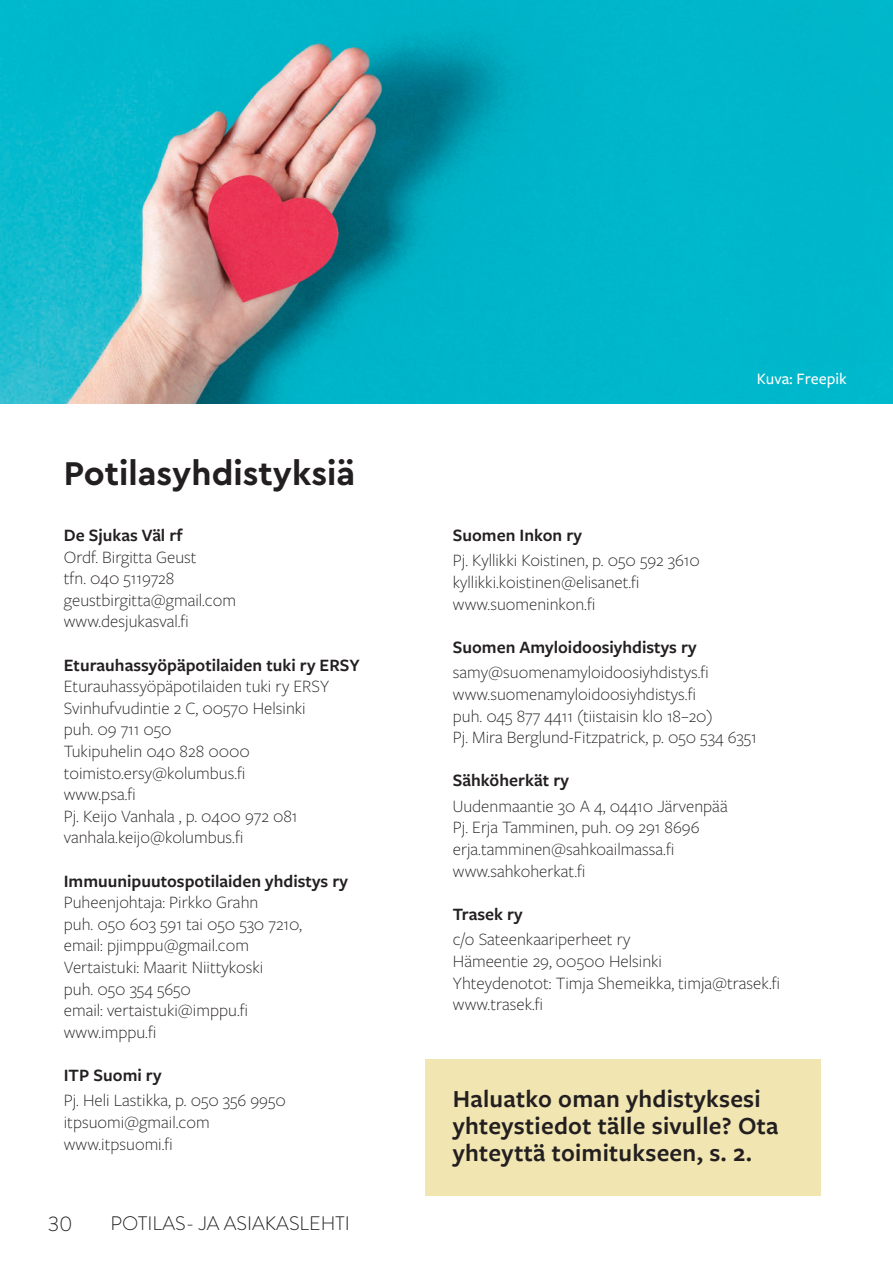
<style>
.page{position:relative;width:893px;height:1263px;background:#fff}
.page>*{position:absolute;margin:0;border:0;box-sizing:border-box;transform-origin:0 0}
.t1{font:700 34.5px "Cera Pro";color:#231f20}
.t2{font:600 25.5px/27px "Freight Sans Pro";letter-spacing:.01em;color:#231f20}
.t3{font:300 21px "Brandon Grotesque";color:#231f20}
.t4{font:300 19.5px "Brandon Grotesque";color:#231f20}
.t5{font:300 18px/21.6px "Freight Sans Pro";color:#231f20}
.t6{font:600 18px "Freight Sans Pro";color:#231f20}
.t7{font:500 16.5px "Freight Sans Pro";color:#fff}
</style>
<div class="page">
<img style="left:0;top:0;width:893px;height:404px">
<div style="left:425px;top:1059px;width:395px;height:137px;background:#f1e5b1"></div>
<h1 class="t1" style="left:64px;top:458px;width:293px">Potilasyhdistyksiä</h1>
<p class="t6" style="left:64px;top:528px;width:120px">De Sjukas Väl rf</p>
<p class="t5" style="left:64px;top:548px;width:174px">Ordf. Birgitta Geust<br>tfn. 040 5119728 geustbirgitta@gmail.com www.desjukasval.fi</p>
<p class="t6" style="left:64px;top:658px;width:298px">Eturauhassyöpäpotilaiden tuki ry ERSY</p>
<p class="t5" style="left:64px;top:677px;width:267px">Eturauhassyöpäpotilaiden tuki ry ERSY<br>Svinhufvudintie 2 C, 00570 Helsinki puh. 09 711 050<br>Tukipuhelin 040 828 0000 toimisto.ersy@kolumbus.fi<br>www.psa.fi<br>Pj. Keijo Vanhala , p. 0400 972 081 vanhala.keijo@kolumbus.fi</p>
<p class="t6" style="left:64px;top:874px;width:286px">Immuunipuutospotilaiden yhdistys ry</p>
<p class="t5" style="left:64px;top:893px;width:240px">Puheenjohtaja: Pirkko Grahn<br>puh. 050 603 591 tai 050 530 7210, email: pjimppu@gmail.com<br>Vertaistuki: Maarit Niittykoski<br>puh. 050 354 5650<br>email: vertaistuki@imppu.fi www.imppu.fi</p>
<p class="t6" style="left:64px;top:1068px;width:99px">ITP Suomi ry</p>
<p class="t5" style="left:64px;top:1091px;width:224px">Pj. Heli Lastikka, p. 050 356 9950 itpsuomi@gmail.com www.itpsuomi.fi</p>
<p class="t3" style="left:48px;top:1211px;width:26px">30</p>
<p class="t4" style="left:111px;top:1212px;width:241px">POTILAS- JA ASIAKASLEHTI</p>
<p class="t7" style="left:757px;top:372px;width:91px">Kuva: Freepik</p>
<p class="t6" style="left:453px;top:528px;width:131px">Suomen Inkon ry</p>
<p class="t5" style="left:453px;top:551px;width:249px">Pj. Kyllikki Koistinen, p. 050 592 3610 kyllikki.koistinen@elisanet.fi www.suomeninkon.fi</p>
<p class="t6" style="left:453px;top:640px;width:245px">Suomen Amyloidoosiyhdistys ry</p>
<p class="t5" style="left:453px;top:663px;width:305px">samy@suomenamyloidoosiyhdistys.fi www.suomenamyloidoosiyhdistys.fi<br>puh. 045 877 4411 (tiistaisin klo 18–20)<br>Pj. Mira Berglund-Fitzpatrick, p. 050 534 6351</p>
<p class="t6" style="left:453px;top:773px;width:118px">Sähköherkät ry</p>
<p class="t5" style="left:453px;top:797px;width:276px">Uudenmaantie 30 A 4, 04410 Järvenpää<br>Pj. Erja Tamminen, puh. 09 291 8696 erja.tamminen@sahkoailmassa.fi www.sahkoherkat.fi</p>
<p class="t6" style="left:453px;top:907px;width:71px">Trasek ry</p>
<p class="t5" style="left:453px;top:930px;width:329px">c/o Sateenkaariperheet ry<br>Hämeentie 29, 00500 Helsinki<br>Yhteydenotot: Timja Shemeikka, timja@trasek.fi www.trasek.fi</p>
<h2 class="t2" style="left:453px;top:1088px;width:327px">Haluatko oman yhdistyksesi yhteystiedot tälle sivulle? Ota yhteyttä toimitukseen, s. 2.</h2>
</div>
